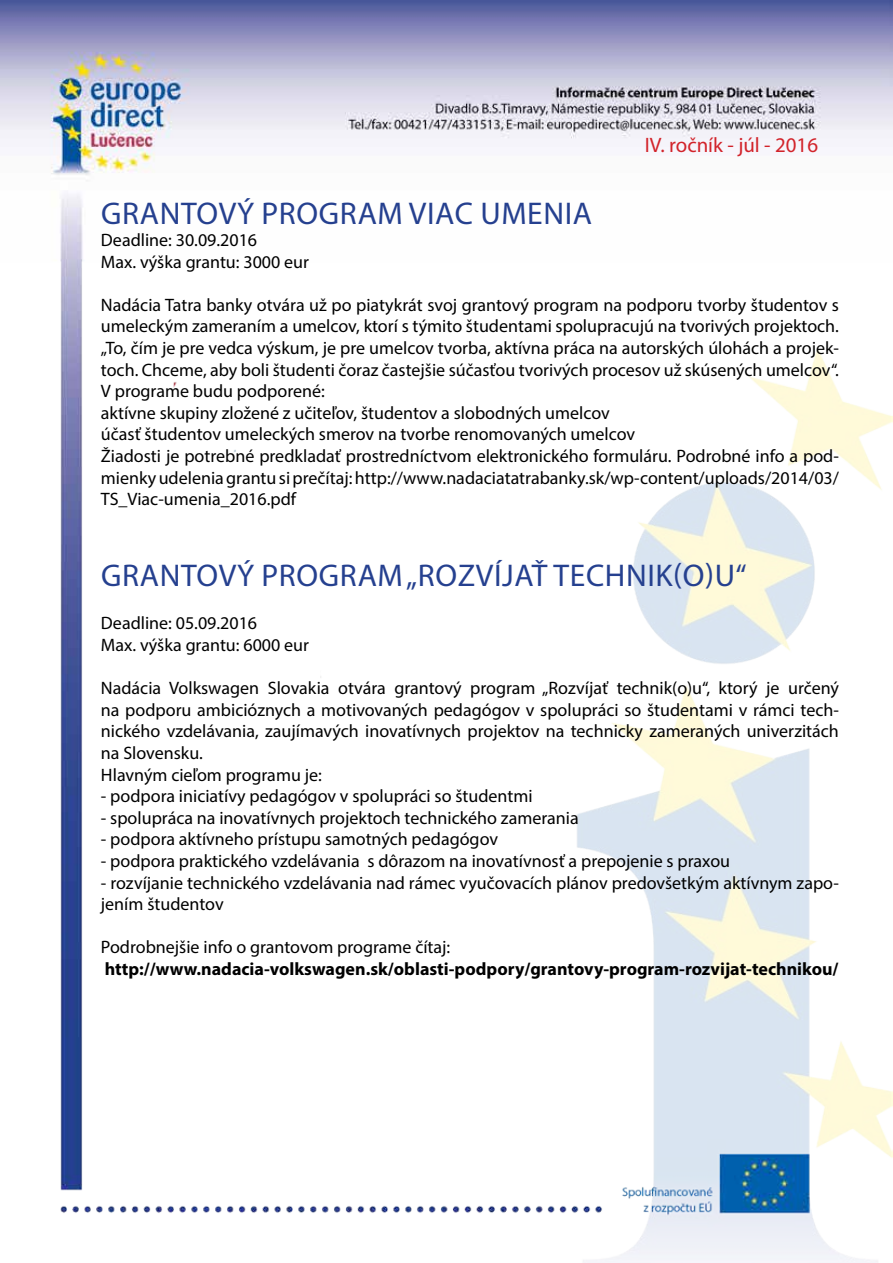
<style>
.page{position:relative;width:893px;height:1263px;background:#fff}
.page>*{position:absolute;margin:0;border:0;box-sizing:border-box;transform-origin:0 0}
.t1{font:31.5px "Myriad Pro";letter-spacing:.02em;color:#25408f}
.t2{font:20.85px "Myriad Pro";color:#d2232a}
.t3{font:18px/21.6px "Myriad Pro";color:#000}
.t4{font:700 18px "Myriad Pro";color:#000}
</style>
<div class="page">
<img style="left:0;top:0;width:893px;height:1263px">
<p class="t2" style="left:645px;top:132px;width:175px">IV. ročník - júl - 2016</p>
<h1 class="t1" style="left:101px;top:194px;width:492px">Grantový program Viac umenia</h1>
<p class="t3" style="left:101px;top:229px;width:210px">Deadline: 30.09.2016<br>Max. výška grantu: 3000 eur</p>
<p class="t3" style="left:101px;top:294px;width:740px">Nadácia Tatra banky otvára už po piatykrát svoj grantový program na podporu tvorby študentov s umeleckým zameraním a umelcov, ktorí s týmito študentami spolupracujú na tvorivých projektoch. „To, čím je pre vedca výskum, je pre umelcov tvorba, aktívna práca na autorských úlohách a projek&shy;toch. Chceme, aby boli študenti čoraz častejšie súčasťou tvorivých procesov už skúsených umelcov“.<br>V programe budu podporené:<br>aktívne skupiny zložené z učiteľov, študentov a slobodných umelcov<br>účasť študentov umeleckých smerov na tvorbe renomovaných umelcov<br>Žiadosti je potrebné predkladať prostredníctvom elektronického formuláru. Podrobné info a pod&shy;mienky udelenia grantu si prečítaj: http://www.nadaciatatrabanky.sk/wp-content/uploads/2014/03/ TS_Viac-umenia_2016.pdf</p>
<h1 class="t1" style="left:101px;top:556px;width:647px">Grantový program „Rozvíjať technik(o)u“</h1>
<p class="t3" style="left:101px;top:612px;width:210px">Deadline: 05.09.2016<br>Max. výška grantu: 6000 eur</p>
<p class="t3" style="left:101px;top:677px;width:740px">Nadácia Volkswagen Slovakia otvára grantový program „Rozvíjať technik(o)u“, ktorý je určený na podporu ambicióznych a motivovaných pedagógov v spolupráci so študentami v rámci tech&shy;nického vzdelávania, zaujímavých inovatívnych projektov na technicky zameraných univerzitách na Slovensku.<br>Hlavným cieľom programu je:</p>
<p class="t3" style="left:101px;top:785px;width:433px">- podpora iniciatívy pedagógov v spolupráci so študentmi</p>
<p class="t3" style="left:101px;top:807px;width:479px">- spolupráca na inovatívnych projektoch technického zamerania</p>
<p class="t3" style="left:101px;top:828px;width:399px">- podpora aktívneho prístupu samotných pedagógov</p>
<p class="t3" style="left:101px;top:850px;width:631px">- podpora praktického vzdelávania s dôrazom na inovatívnosť a prepojenie s praxou</p>
<p class="t3" style="left:101px;top:871px;width:740px">- rozvíjanie technického vzdelávania nad rámec vyučovacích plánov predovšetkým aktívnym zapo&shy;jením študentov</p>
<p class="t3" style="left:101px;top:936px;width:351px">Podrobnejšie info o grantovom programe čítaj:</p>
<p class="t4" style="left:105px;top:957px;width:735px">http://www.nadacia-volkswagen.sk/oblasti-podpory/grantovy-program-rozvijat-technikou/</p>
</div>
